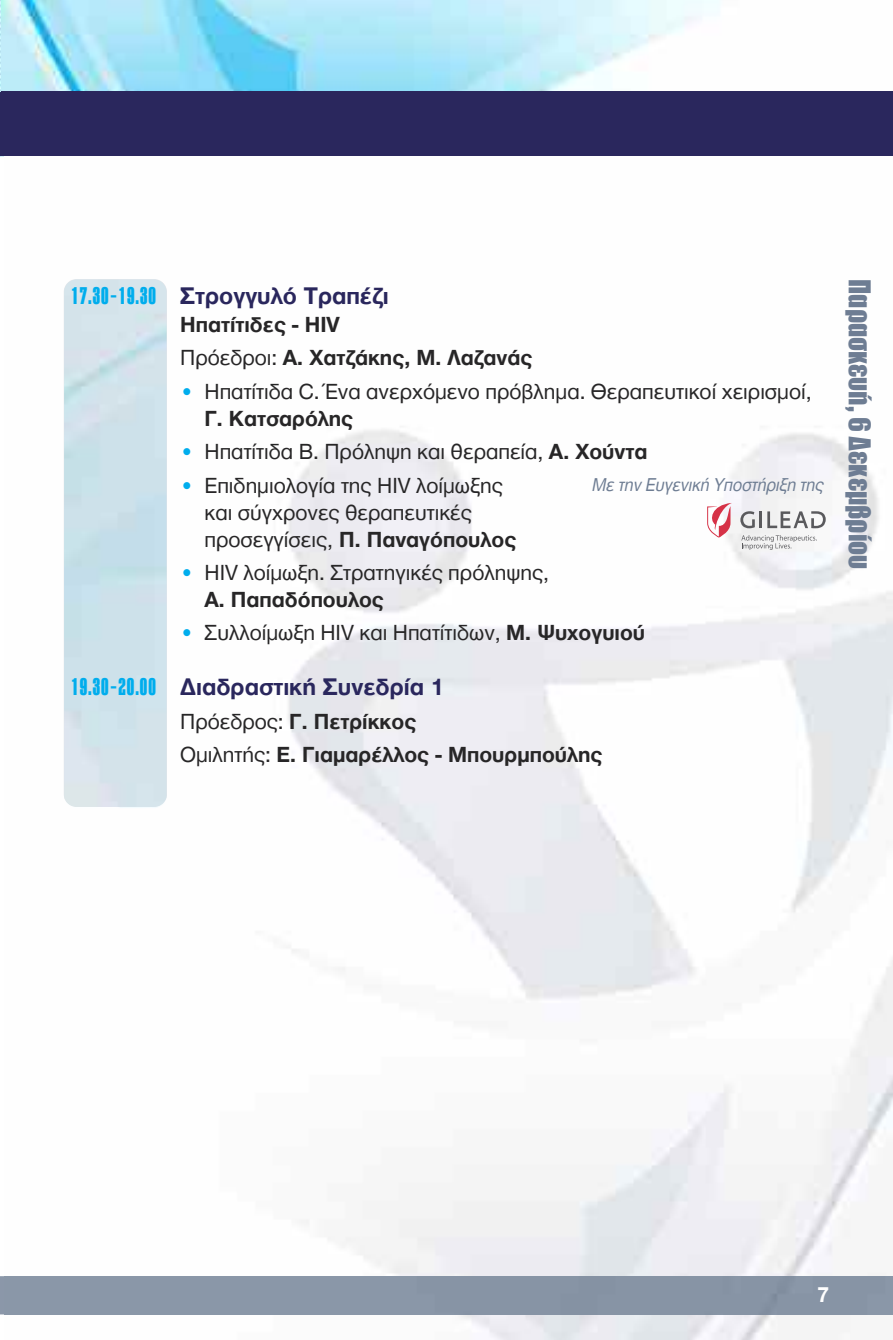
<style>
.page{position:relative;width:893px;height:1340px;background:#fff}
.page>*{position:absolute;margin:0;border:0;box-sizing:border-box;transform-origin:0 0}
.t1{font:900 29.25px "PF Fusion Sans";color:#6e7d93}
.t2{font:700 24.75px "Helvetica Neue Greek";color:#2a275d}
.t3{font:22.5px/27px "Helvetica Neue Greek";color:#272627}
.t4{font:700 22.5px/33.3px "Helvetica Neue Greek";color:#272627}
.t5{font:700 22.5px "Helvetica Neue Greek";color:#fff}
.t6{font:italic 19.12px "Helvetica Neue Greek";color:#6e7d93;scale:.9 1}
.s1{font-family:"PF Fusion Sans";font-weight:500;font-size:22.5px;color:#00aded}
.s2{font-weight:400}
.s3{color:#00aded}
.s4{font-weight:700}
</style>
<div class="page">
<img style="left:1px;top:0;width:719px;height:157px">
<div style="left:0;top:91px;width:893px;height:65px;background:#2a275d"></div>
<img style="left:0;top:0;width:1px;height:91px">
<div style="left:0;top:1276px;width:893px;height:38px;background:#8a97a8"></div>
<svg style="left:740px;top:511px;width:15px;height:17px"></svg>
<hr style="left:759px;top:511px;width:3px;height:17px;background:#5a5a5d">
<svg style="left:767px;top:511px;width:59px;height:17px"></svg>
<svg style="left:707px;top:503px;width:25px;height:34px"></svg>
<svg style="left:741px;top:535px;width:76px;height:15px"></svg>
<p class="t2" style="left:71px;top:285px;width:320px"><span class="s1">17.30-19.30</span> Στρογγυλό Τραπέζι</p>
<p class="t4" style="left:180px;top:309px;width:354px">Ηπατίτιδες - HIV<br><span class="s2">Πρόεδροι:</span> Α. Χατζάκης, M. Λαζανάς</p>
<p class="t3" style="left:204px;top:379px;width:609px;text-indent:-24px"><span class="s3">•</span> Ηπατίτιδα C. Ένα ανερχόμενο πρόβλημα. Θεραπευτικοί χειρισμοί,<br><span class="s4">Γ. Κατσαρόλης</span></p>
<p class="t3" style="left:180px;top:439px;width:469px"><span class="s3">•</span> Ηπατίτιδα Β. Πρόληψη και θεραπεία, <span class="s4">Α. Χούντα</span></p>
<p class="t3" style="left:204px;top:473px;width:313px;text-indent:-24px"><span class="s3">•</span> Επιδημιολογία της HIV λοίμωξης και σύγχρονες θεραπευτικές προσεγγίσεις, <span class="s4">Π. Παναγόπουλος</span></p>
<p class="t3" style="left:204px;top:560px;width:346px;text-indent:-24px"><span class="s3">•</span> ΗΙV λοίμωξη. Στρατηγικές πρόληψης,<br><span class="s4">Α. Παπαδόπουλος</span></p>
<p class="t3" style="left:180px;top:620px;width:466px"><span class="s3">•</span> Συλλοίμωξη HIV και Ηπατίτιδων, <span class="s4">Μ. Ψυχογυιού</span></p>
<p class="t2" style="left:71px;top:675px;width:375px"><span class="s1">19.30-20.00</span> Διαδραστική Συνεδρία 1</p>
<p class="t4" style="left:180px;top:706px;width:424px"><span class="s2">Πρόεδρος:</span> Γ. Πετρίκκος<br><span class="s2">Ομιλητής:</span> Ε. Γιαμαρέλλος - Μπουρμπούλης</p>
<p class="t6" style="left:591px;top:476px;width:262px">Με την Ευγενική Υποστήριξη της</p>
<h1 class="t1" style="left:878px;top:279px;width:291px;rotate:90deg">Παρασκευή, 6 Δεκεμβρίου</h1>
<p class="t5" style="left:817px;top:1283px;width:13px">7</p>
</div>
